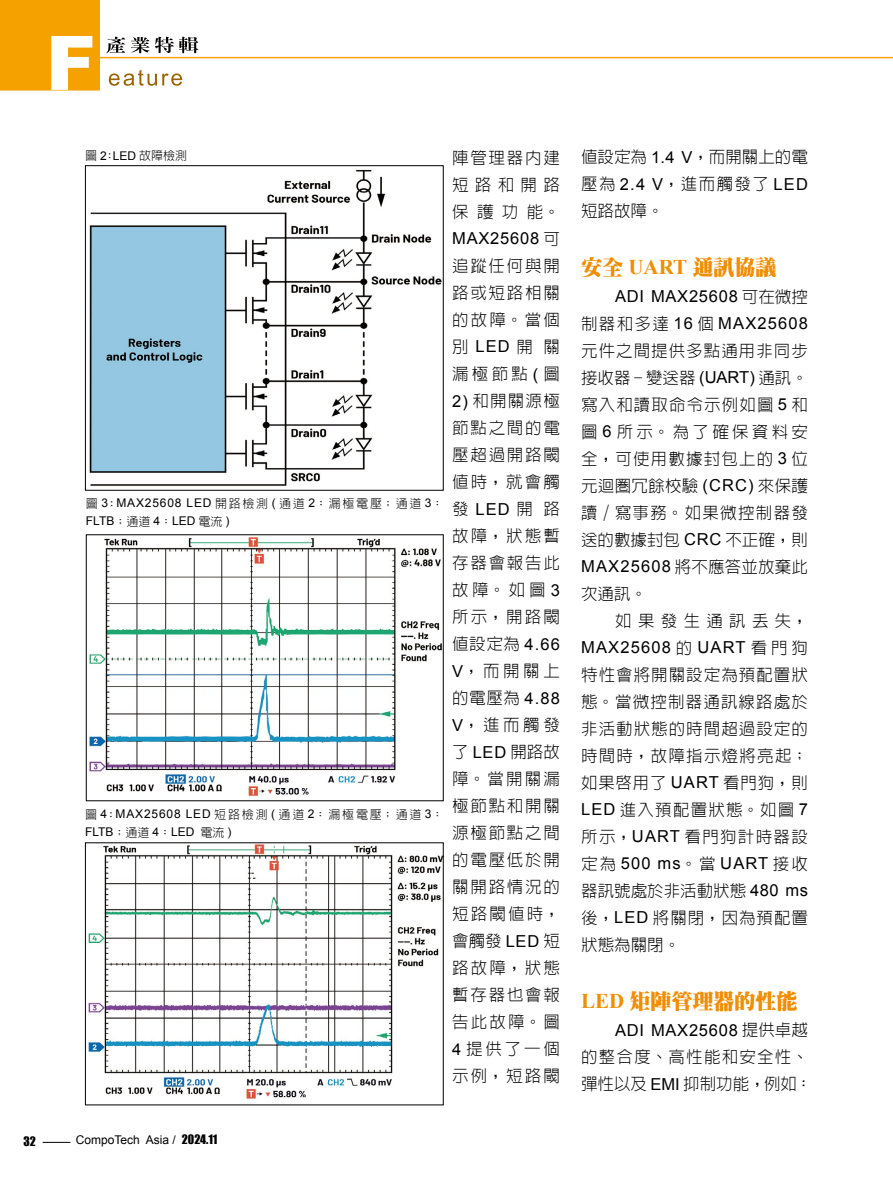
<style>
.page{position:relative;width:893px;height:1191px;background:#fff}
.page>*{position:absolute;margin:0;border:0;box-sizing:border-box;transform-origin:0 0}
.t1{font:900 21px "Inn Ming";color:#f18d00}
.t2{font:300 16.5px/27px "Lin Gothic";letter-spacing:.075em;color:#000;text-align:justify}
.t3{font:16.5px/27px "Arial";letter-spacing:.045em;color:#000;text-align:right}
.t4{font:16.5px "Arial";letter-spacing:.07em;color:#000}
.t5{font:300 16.5px/27px "Lin Gothic";letter-spacing:.385em;color:#000}
.t6{font:300 12px "Lin Gothic";letter-spacing:.145em;color:#000}
.t7{font:12px "Arial";color:#000}
.t8{font:12px "Impact";color:#000}
.s1{font-family:"Arial";font-weight:400}
.s2{font-family:"Lin Gothic";font-weight:300}
.s3{font-family:"Impact"}
.s4{font-family:"Times New Roman";font-weight:700}
</style>
<div class="page">
<img style="left:0;top:0;width:893px;height:91px">
<img style="left:109px;top:70px;width:73px;height:16px">
<img style="left:108px;top:37px;width:80px;height:16px">
<img style="left:51px;top:36px;width:41px;height:54px">
<svg style="left:43px;top:1142px;width:27px;height:1px"></svg>
<img style="left:89px;top:169px;width:353px;height:317px">
<div style="left:85px;top:165px;width:359px;height:325px;border:1px solid #000"></div>
<img style="left:89px;top:536px;width:353px;height:260px">
<div style="left:86px;top:534px;width:358px;height:267px;border:1px solid #000"></div>
<img style="left:88px;top:845px;width:354px;height:254px">
<div style="left:85px;top:842px;width:359px;height:263px;border:1px solid #000"></div>
<p class="t6" style="left:85px;top:149px;width:104px">圖 <span class="s1">2</span>:<span class="s1">LED</span> 故障檢測</p>
<p class="t6" style="left:86px;top:497px;width:359px">圖 <span class="s1">3</span>:<span class="s1">MAX25608 LED</span> 開路檢測 <span class="s1">(</span> 通道 <span class="s1">2</span>：漏極電壓；通道 <span class="s1">3</span>：</p>
<p class="t7" style="left:86px;top:513px;width:145px">FLTB<span class="s2">；通道</span> 4<span class="s2">：</span>LED <span class="s2">電流</span> )</p>
<p class="t6" style="left:85px;top:808px;width:360px">圖 <span class="s1">4</span>:<span class="s1">MAX25608 LED</span> 短路檢測 <span class="s1">(</span> 通道 <span class="s1">2</span>：漏極電壓；通道 <span class="s1">3</span>：</p>
<p class="t7" style="left:85px;top:824px;width:148px">FLTB<span class="s2">；通道</span> 4<span class="s2">：</span>LED <span class="s2">電流</span> )</p>
<p class="t2" style="left:452px;top:144px;width:109px">陣管理器內建短路和開路保護功能。</p>
<p class="t3" style="left:452px;top:225px;width:109px">MAX25608 <span class="s2">可</span></p>
<p class="t2" style="left:452px;top:252px;width:109px">追蹤任何與開路或短路相關的故障。當個別<span class="s1">LED</span>開 關漏極節點<span class="s1">(</span>圖</p>
<p class="t2" style="left:452px;top:387px;width:109px"><span class="s1">2)</span> 和開關源極節點之間的電壓超過開路閾值時，就會觸發<span class="s1">LED</span>開 路故障，狀態暫存器會報告此故障。如圖<span class="s1">3</span>所示，開路閾值設定為 <span class="s1">4.66<br>V</span>，而開關上的電壓為 <span class="s1">4.88<br>V</span>，進而觸發了 <span class="s1">LED</span> 開路故障。當開關漏極節點和開關源極節點之間的電壓低於開關開路情況的短路閾值時，會觸發 <span class="s1">LED</span> 短路故障，狀態暫存器也會報告此故障。圖<span class="s1">4</span> 提供了一個示例，短路閾</p>
<p class="t8" style="left:24px;top:1132px;width:14px">32</p>
<p class="t7" style="left:76px;top:1131px;width:143px">CompoTech Asia / <span class="s3">2024.11</span></p>
<p class="t2" style="left:581px;top:143px;width:228px">值設定為 <span class="s1">1.4 V</span>，而開關上的電壓為 <span class="s1">2.4 V</span>，進而觸發了 <span class="s1">LED</span>短路故障。</p>
<p class="t1" style="left:581px;top:256px;width:197px">安全 <span class="s4">UART</span> 通訊協議</p>
<p class="t3" style="left:581px;top:283px;width:228px">ADI MAX25608 <span class="s2">可在微控<br>制器和多達</span> 16 <span class="s2">個</span> MAX25608</p>
<p class="t2" style="left:581px;top:337px;width:228px">元件之間提供多點通用非同步接收器 - 變送器 <span class="s1">(UART)</span> 通訊。寫入和讀取命令示例如圖 <span class="s1">5</span> 和圖<span class="s1">6</span>所示。為了確保資料安全，可使用數據封包上的 <span class="s1">3</span> 位元迴圈冗餘校驗 <span class="s1">(CRC)</span> 來保護讀 / 寫事務。如果微控制器發送的數據封包 <span class="s1">CRC</span> 不正確，則</p>
<p class="t4" style="left:581px;top:555px;width:228px">MAX25608 <span class="s2">將不應答並放棄此</span></p>
<p class="t5" style="left:615px;top:580px;width:194px;text-indent:-34px">次通訊。<br>如果發生通訊丟失，</p>
<p class="t4" style="left:581px;top:636px;width:228px">MAX25608 <span class="s2">的</span> UART <span class="s2">看門狗</span></p>
<p class="t2" style="left:581px;top:661px;width:228px">特性會將開關設定為預配置狀態。當微控制器通訊線路處於非活動狀態的時間超過設定的時間時，故障指示燈將亮起；如果啟用了 <span class="s1">UART</span> 看門狗，則<span class="s1">LED</span> 進入預配置狀態。如圖 <span class="s1">7</span>所示，<span class="s1">UART</span> 看門狗計時器設</p>
<p class="t4" style="left:581px;top:852px;width:228px"><span class="s2">定為</span> 500 ms<span class="s2">。當</span> UART <span class="s2">接收</span></p>
<p class="t2" style="left:581px;top:877px;width:228px">器訊號處於非活動狀態 <span class="s1">480 ms</span>後，<span class="s1">LED</span> 將關閉，因為預配置狀態為關閉。</p>
<p class="t1" style="left:581px;top:989px;width:218px"><span class="s4">LED</span> 矩陣管理器的性能</p>
<p class="t3" style="left:615px;top:1017px;width:194px">ADI MAX25608 <span class="s2">提供卓越</span></p>
<p class="t2" style="left:581px;top:1043px;width:232px">的整合度、高性能和安全性、彈性以及 <span class="s1">EMI</span> 抑制功能，例如：</p>
</div>
